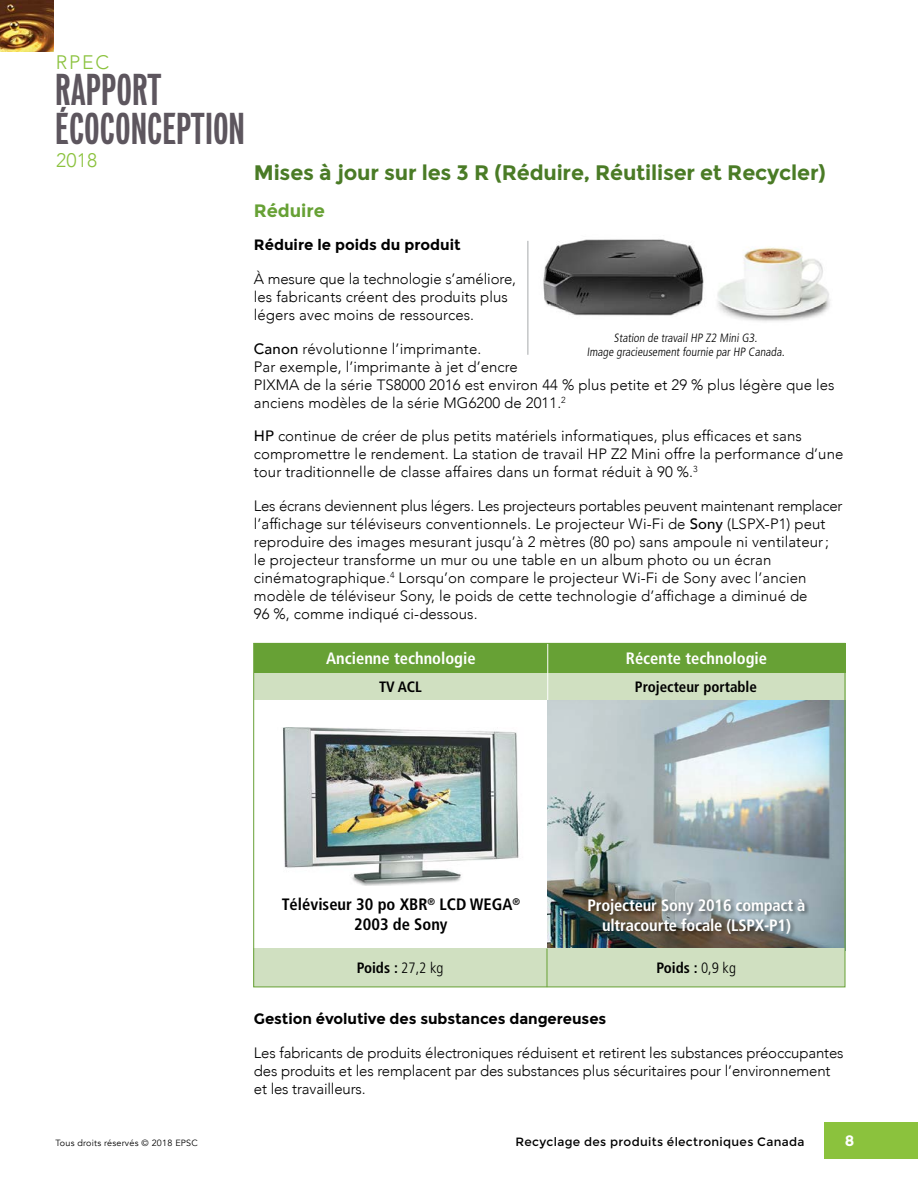
<style>
.page{position:relative;width:918px;height:1188px;background:#fff}
.page>*{position:absolute;margin:0;border:0;box-sizing:border-box;transform-origin:0 0}
.t1{font:700 extra-condensed 40.5px/39px "Vonnes";letter-spacing:.015em;color:#5d565e}
.t2{font:700 21px "Montserrat";letter-spacing:-.01em;color:#4a7b26}
.t3{font:300 19.5px "Avenir";letter-spacing:.05em;color:#8bc23d}
.t4{font:700 18px "Montserrat";letter-spacing:-.005em;color:#67a135}
.t5{font:700 condensed 16.5px/19.8px "Frutiger";letter-spacing:-.01em;color:#fff;text-align:center}
.t6{font:700 condensed 16.5px/19.8px "Frutiger";color:#000;text-align:center}
.t7{font:300 15px/18px "Avenir";letter-spacing:.005em;color:#000}
.t8{font:700 15px "Montserrat";letter-spacing:-.005em;color:#000}
.t9{font:700 condensed 15px "Frutiger";color:#000}
.t10{font:700 15px "Montserrat";color:#fff}
.t11{font:300 condensed 12px/14.4px "Frutiger";color:#000;text-align:center}
.t12{font:12px "Montserrat";letter-spacing:.025em;color:#000}
.t13{font:9px "Avenir";letter-spacing:.025em;color:#000}
.s1{font-weight:500}
.s2{font-weight:300}
</style>
<div class="page">
<div style="left:824px;top:1122px;width:94px;height:36px;background:#8bc23d"></div>
<img style="left:0;top:0;width:54px;height:52px">
<img style="left:543px;top:239px;width:287px;height:83px">
<hr style="left:528px;top:241px;width:1px;height:114px;background:#a7a9ac">
<img style="left:283px;top:728px;width:236px;height:157px">
<div style="left:254px;top:643px;width:591px;height:30px;background:#67a135"></div>
<img style="left:547px;top:700px;width:296px;height:249px">
<div style="left:254px;top:949px;width:591px;height:38px;background:#d0e0c1"></div>
<div style="left:587px;top:898px;width:222px;height:41px;background:#000;opacity:.5"></div>
<hr style="left:547px;top:949px;width:1px;height:38px;background:#67a135">
<div style="left:254px;top:673px;width:591px;height:27px;background:#d0e0c1"></div>
<hr style="left:547px;top:643px;width:1px;height:57px;background:#fff">
<h3 class="t3" style="left:56px;top:51px;width:55px">RPEC</h3>
<h1 class="t1" style="left:56px;top:71px;width:191px">RAPPORT<br>ÉCOCONCEPTION</h1>
<h3 class="t3" style="left:56px;top:149px;width:43px">2018</h3>
<h2 class="t2" style="left:254px;top:160px;width:573px">Mises à jour sur les 3 R (Réduire, Réutiliser et Recycler)</h2>
<p class="t4" style="left:254px;top:200px;width:72px">Réduire</p>
<p class="t8" style="left:254px;top:236px;width:208px">Réduire le poids du produit</p>
<p class="t7" style="left:254px;top:270px;width:264px">À mesure que la technologie s’améliore, les fabricants créent des produits plus légers avec moins de ressources.</p>
<p class="t7" style="left:254px;top:340px;width:582px"><span class="s1">Canon</span> révolutionne l’imprimante.<br>Par exemple, l’imprimante à jet d’encre<br>PIXMA de la série TS8000 2016 est environ 44 % plus petite et 29 % plus légère que les anciens modèles de la série MG6200 de 2011.<sup>2</sup></p>
<p class="t7" style="left:254px;top:427px;width:591px"><span class="s1">HP</span> continue de créer de plus petits matériels informatiques, plus efficaces et sans compromettre le rendement. La station de travail HP Z2 Mini offre la performance d’une tour traditionnelle de classe affaires dans un format réduit à 90 %.<sup>3</sup></p>
<p class="t7" style="left:254px;top:497px;width:590px">Les écrans deviennent plus légers. Les projecteurs portables peuvent maintenant remplacer l’affichage sur téléviseurs conventionnels. Le projecteur Wi-Fi de <span class="s1">Sony</span> (LSPX-P1) peut reproduire des images mesurant jusqu’à 2 mètres (80 po) sans ampoule ni ventilateur; le projecteur transforme un mur ou une table en un album photo ou un écran cinématographique.<sup>4</sup> Lorsqu’on compare le projecteur Wi-Fi de Sony avec l’ancien modèle de téléviseur Sony, le poids de cette technologie d’affichage a diminué de<br>96 %, comme indiqué ci-dessous.</p>
<p class="t11" style="left:587px;top:330px;width:201px">Station de travail HP Z2 Mini G3.<br>Image gracieusement fournie par HP Canada.</p>
<p class="t5" style="left:326px;top:649px;width:151px">Ancienne technologie</p>
<p class="t9" style="left:379px;top:678px;width:44px">TV ACL</p>
<p class="t5" style="left:626px;top:649px;width:143px">Récente technologie</p>
<p class="t9" style="left:635px;top:678px;width:124px">Projecteur portable</p>
<p class="t6" style="left:282px;top:895px;width:240px">Téléviseur 30 po XBR<sup>®</sup> LCD WEGA<sup>®<br></sup>2003 de Sony</p>
<p class="t9" style="left:357px;top:959px;width:88px">Poids : <span class="s2">27,2 kg</span></p>
<p class="t5" style="left:587px;top:896px;width:220px">Projecteur Sony 2016 compact à ultracourte focale (LSPX-P1)</p>
<p class="t9" style="left:657px;top:959px;width:81px">Poids : <span class="s2">0,9 kg</span></p>
<p class="t8" style="left:254px;top:1010px;width:354px">Gestion évolutive des substances dangereuses</p>
<p class="t7" style="left:254px;top:1044px;width:591px">Les fabricants de produits électroniques réduisent et retirent les substances préoccupantes des produits et les remplacent par des substances plus sécuritaires pour l’environnement et les travailleurs.</p>
<p class="t13" style="left:56px;top:1137px;width:144px">Tous droits réservés © 2018 EPSC</p>
<p class="t12" style="left:515px;top:1134px;width:291px">Recyclage des produits électroniques Canada</p>
<p class="t10" style="left:845px;top:1132px;width:11px">8</p>
</div>
